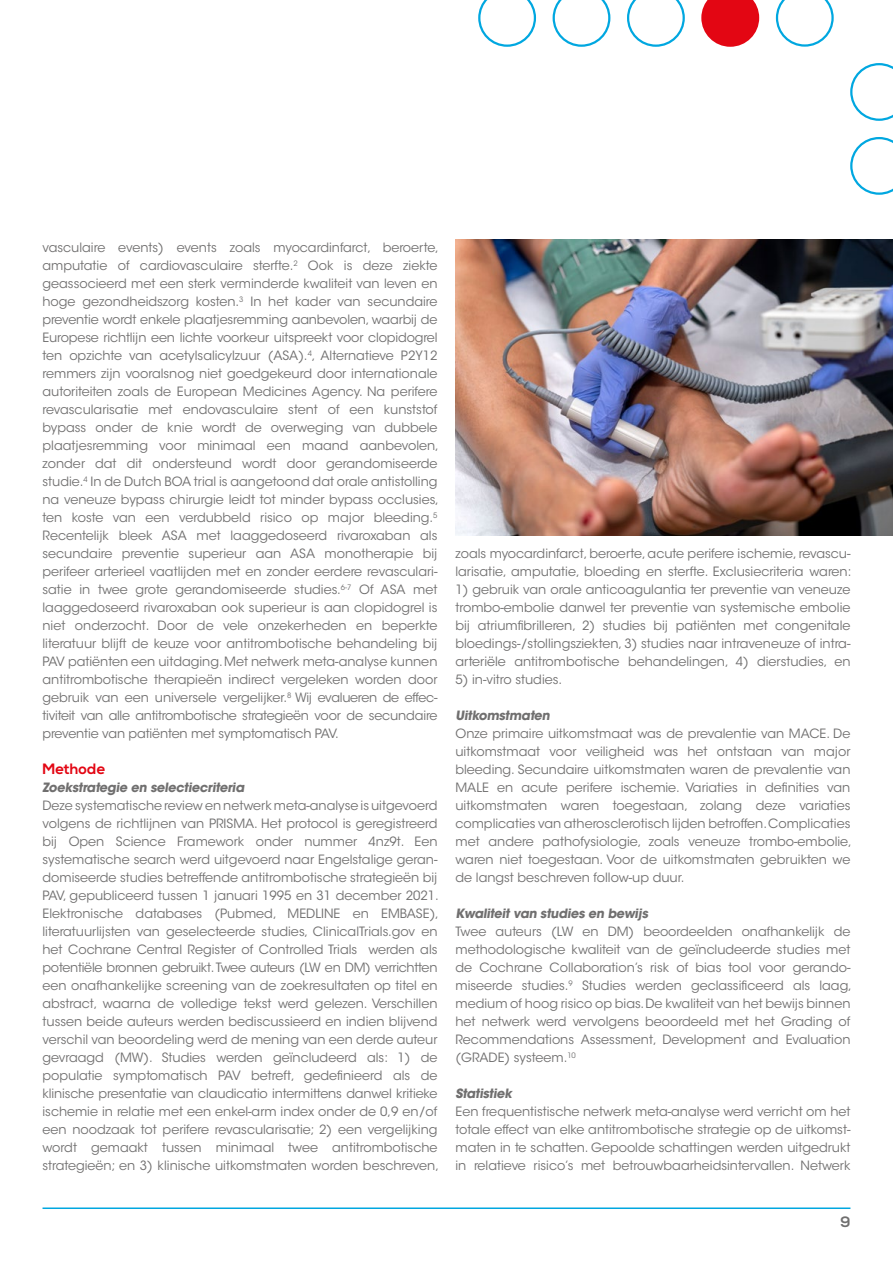
<style>
.page{position:relative;width:893px;height:1263px;background:#fff}
.page>*{position:absolute;margin:0;border:0;box-sizing:border-box;transform-origin:0 0}
.t1{font:700 15px "Nexa";color:#e30613}
.t2{font:700 15px "Nexa";color:#706f6f}
.t3{font:12.75px/18px "ITC Avant Garde Std";color:#706f6f;text-align:justify}
.t4{font:700 12.75px "ITC Avant Garde Std";color:#706f6f}
</style>
<div class="page">
<hr style="left:43px;top:1207px;width:807px;height:2px;background:#00a7e0">
<svg style="left:776px;top:0;width:58px;height:47px"></svg>
<svg style="left:701px;top:0;width:58px;height:47px;background:#e72f3a"></svg>
<svg style="left:478px;top:0;width:207px;height:47px"></svg>
<svg style="left:850px;top:63px;width:43px;height:132px"></svg>
<img style="left:455px;top:240px;width:438px;height:296px">
<p class="t3" style="left:43px;top:239px;width:398px;text-align:left">vasculaire events) events zoals myocardinfarct, beroerte, amputatie of cardiovasculaire sterfte.<sup>2</sup> Ook is deze ziekte geassocieerd met een sterk verminderde kwaliteit van leven en hoge gezondheidszorg kosten.<sup>3</sup> In het kader van secundaire preventie wordt enkele plaatjesremming aanbevolen, waarbij de Europese richtlijn een lichte voorkeur uitspreekt voor clopidogrel ten opzichte van acetylsalicylzuur (ASA).<sup>4</sup>, Alternatieve P2Y12 remmers zijn vooralsnog niet goedgekeurd door internationale autoriteiten zoals de European Medicines Agency. Na perifere revascularisatie met endovasculaire stent of een kunststof bypass onder de knie wordt de overweging van dubbele plaatjesremming voor minimaal een maand aanbevolen, zonder dat dit ondersteund wordt door gerandomiseerde studie.<sup>4</sup> In de Dutch BOA trial is aangetoond dat orale antistolling na veneuze bypass chirurgie leidt tot minder bypass occlusies, ten koste van een verdubbeld risico op major bleeding.<sup>5<br></sup>Recentelijk bleek ASA met laaggedoseerd rivaroxaban als secundaire preventie superieur aan ASA monotherapie bij perifeer arterieel vaatlijden met en zonder eerdere revasculari&shy;satie in twee grote gerandomiseerde studies.<sup>6-7</sup> Of ASA met laaggedoseerd rivaroxaban ook superieur is aan clopidogrel is niet onderzocht. Door de vele onzekerheden en beperkte literatuur blijft de keuze voor antitrombotische behandeling bij PAV patiënten een uitdaging. Met netwerk meta-analyse kunnen antitrombotische therapieën indirect vergeleken worden door gebruik van een universele vergelijker.<sup>8</sup> Wij evalueren de effec&shy;tiviteit van alle antitrombotische strategieën voor de secundaire preventie van patiënten met symptomatisch PAV.</p>
<p class="t1" style="left:43px;top:760px;width:64px">Methode</p>
<p class="t4" style="left:43px;top:779px;width:206px">Zoekstrategie en selectiecriteria</p>
<p class="t3" style="left:43px;top:797px;width:398px;text-align:left">Deze systematische review en netwerk meta-analyse is uitgevoerd volgens de richtlijnen van PRISMA. Het protocol is geregistreerd bij Open Science Framework onder nummer 4nz9t. Een systematische search werd uitgevoerd naar Engelstalige geran&shy;domiseerde studies betreffende antitrombotische strategieën bij PAV, gepubliceerd tussen 1 januari 1995 en 31 december 2021.<br>Elektronische databases (Pubmed, MEDLINE en EMBASE), literatuurlijsten van geselecteerde studies, ClinicalTrials.gov en het Cochrane Central Register of Controlled Trials werden als potentiële bronnen gebruikt. Twee auteurs (LW en DM) verrichtten een onafhankelijke screening van de zoekresultaten op titel en abstract, waarna de volledige tekst werd gelezen. Verschillen tussen beide auteurs werden bediscussieerd en indien blijvend verschil van beoordeling werd de mening van een derde auteur gevraagd (MW). Studies werden geïncludeerd als: 1) de populatie symptomatisch PAV betreft, gedefinieerd als de klinische presentatie van claudicatio intermittens danwel kritieke ischemie in relatie met een enkel-arm index onder de 0,9 en/of een noodzaak tot perifere revascularisatie; 2) een vergelijking wordt gemaakt tussen minimaal twee antitrombotische strategieën; en 3) klinische uitkomstmaten worden beschreven,</p>
<p class="t3" style="left:455px;top:545px;width:397px">zoals myocardinfarct, beroerte, acute perifere ischemie, revascu&shy;larisatie, amputatie, bloeding en sterfte. Exclusiecriteria waren:</p>
<p class="t3" style="left:455px;top:581px;width:396px">1) gebruik van orale anticoagulantia ter preventie van veneuze trombo-embolie danwel ter preventie van systemische embolie bij atriumfibrilleren, 2) studies bij patiënten met congenitale bloedings-/stollingsziekten, 3) studies naar intraveneuze of intra&shy;arteriële antitrombotische behandelingen, 4) dierstudies, en</p>
<p class="t3" style="left:455px;top:671px;width:108px">5) in-vitro studies.</p>
<p class="t4" style="left:455px;top:707px;width:98px">Uitkomstmaten</p>
<p class="t3" style="left:455px;top:725px;width:398px">Onze primaire uitkomstmaat was de prevalentie van MACE. De uitkomstmaat voor veiligheid was het ontstaan van major bleeding. Secundaire uitkomstmaten waren de prevalentie van MALE en acute perifere ischemie. Variaties in definities van uitkomstmaten waren toegestaan, zolang deze variaties complicaties van atherosclerotisch lijden betroffen. Complicaties met andere pathofysiologie, zoals veneuze trombo-embolie, waren niet toegestaan. Voor de uitkomstmaten gebruikten we de langst beschreven follow-up duur.</p>
<p class="t4" style="left:455px;top:905px;width:196px">Kwaliteit van studies en bewijs</p>
<p class="t3" style="left:455px;top:923px;width:398px">Twee auteurs (LW en DM) beoordeelden onafhankelijk de methodologische kwaliteit van de geïncludeerde studies met de Cochrane Collaboration’s risk of bias tool voor gerando&shy;miseerde studies.<sup>9</sup> Studies werden geclassificeerd als laag, medium of hoog risico op bias. De kwaliteit van het bewijs binnen het netwerk werd vervolgens beoordeeld met het Grading of Recommendations Assessment, Development and Evaluation (GRADE) systeem.<sup>10</sup></p>
<p class="t4" style="left:455px;top:1085px;width:60px">Statistiek</p>
<p class="t3" style="left:455px;top:1103px;width:396px">Een frequentistische netwerk meta-analyse werd verricht om het totale effect van elke antitrombotische strategie op de uitkomst&shy;maten in te schatten. Gepoolde schattingen werden uitgedrukt in relatieve risico’s met betrouwbaarheidsintervallen. Netwerk</p>
<p class="t2" style="left:840px;top:1213px;width:12px">9</p>
</div>
